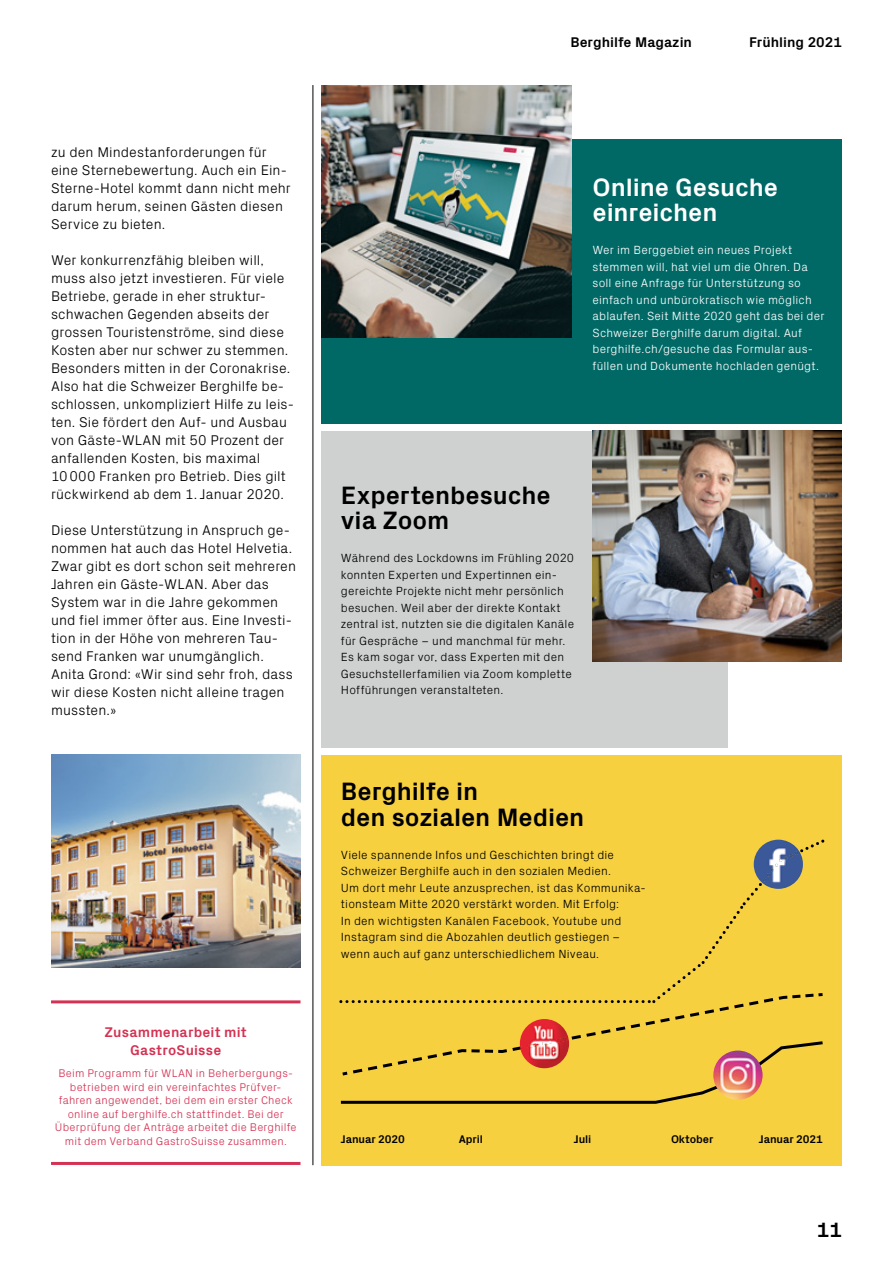
<style>
.page{position:relative;width:893px;height:1263px;background:#fff}
.page>*{position:absolute;margin:0;border:0;box-sizing:border-box;transform-origin:0 0}
.t1{font:700 25.5px/25.5px "Px Grotesk";letter-spacing:-.005em;color:#000}
.t2{font:700 25.5px/25.5px "Px Grotesk";letter-spacing:-.005em;color:#fff}
.t3{font:700 21px "Px Grotesk";color:#000}
.t4{font:300 14.25px/18px "Px Grotesk";letter-spacing:.01em;color:#000}
.t5{font:700 14.25px/18px "Px Grotesk";letter-spacing:.01em;color:#d43253;text-align:center}
.t6{font:700 14.25px "Px Grotesk";color:#000}
.t7{font:300 12px/16.5px "Px Grotesk";letter-spacing:.015em;color:#000}
.t8{font:300 12px/16.5px "Px Grotesk";letter-spacing:.015em;color:#fff}
.t9{font:300 11.25px/13.5px "Px Grotesk";letter-spacing:.02em;color:#d43253;text-align:center}
.t10{font:700 11.25px "Px Grotesk";letter-spacing:-.01em;color:#000}
</style>
<div class="page">
<div style="left:322px;top:755px;width:520px;height:410px;background:#f7d040"></div>
<div style="left:322px;top:139px;width:520px;height:284px;background:#006966"></div>
<div style="left:322px;top:431px;width:406px;height:316px;background:#cfd0d0"></div>
<img style="left:322px;top:85px;width:249px;height:252px">
<img style="left:592px;top:431px;width:250px;height:230px">
<hr style="left:313px;top:85px;width:1px;height:1080px;background:#000">
<hr style="left:51px;top:1000px;width:249px;height:3px;background:#d43253">
<hr style="left:51px;top:1162px;width:249px;height:3px;background:#d43253">
<img style="left:51px;top:755px;width:249px;height:212px">
<img style="left:768px;top:840px;width:21px;height:2px">
<svg style="left:339px;top:842px;width:485px;height:262px"></svg>
<p class="t4" style="left:51px;top:142px;width:241px">zu den Mindestanforderungen für eine Sternebewertung. Auch ein Ein-<br>Sterne-Hotel kommt dann nicht mehr darum herum, seinen Gästen diesen<br>Service zu bieten.</p>
<p class="t4" style="left:51px;top:250px;width:244px">Wer konkurrenzfähig bleiben will, muss also jetzt investieren. Für viele Betriebe, gerade in eher struktur&shy;schwachen Gegenden abseits der grossen Touristenströme, sind diese Kosten aber nur schwer zu stemmen.<br>Besonders mitten in der Coronakrise.<br>Also hat die Schweizer Berghilfe be&shy;schlossen, unkompliziert Hilfe zu leis&shy;ten. Sie fördert den Auf- und Ausbau von Gäste-WLAN mit 50 Prozent der anfallenden Kosten, bis maximal<br>10 000 Franken pro Betrieb. Dies gilt rückwirkend ab dem 1. Januar 2020.</p>
<p class="t4" style="left:51px;top:520px;width:247px">Diese Unterstützung in Anspruch ge&shy;nommen hat auch das Hotel Helvetia.<br>Zwar gibt es dort schon seit mehreren<br>Jahren ein Gäste-WLAN. Aber das<br>System war in die Jahre gekommen und fiel immer öfter aus. Eine Investi&shy;tion in der Höhe von mehreren Tau&shy;send Franken war unumgänglich.<br>Anita Grond: «Wir sind sehr froh, dass wir diese Kosten nicht alleine tragen mussten.»</p>
<p class="t5" style="left:105px;top:1023px;width:144px">Zusammenarbeit mit<br>GastroSuisse</p>
<p class="t9" style="left:55px;top:1066px;width:243px">Beim Programm für WLAN in Beherbergungs&shy;betrieben wird ein vereinfachtes Prüfver&shy;fahren angewendet, bei dem ein erster Check online auf berghilfe.ch stattfindet. Bei der Überprüfung der Anträge arbeitet die Berghilfe mit dem Verband GastroSuisse zusammen.</p>
<p class="t6" style="left:570px;top:32px;width:123px">Berghilfe Magazin</p>
<p class="t6" style="left:749px;top:32px;width:94px">Frühling 2021</p>
<h1 class="t2" style="left:592px;top:173px;width:187px">Online Gesuche einreichen</h1>
<p class="t8" style="left:592px;top:241px;width:234px">Wer im Berggebiet ein neues Projekt stemmen will, hat viel um die Ohren. Da soll eine Anfrage für Unterstützung so einfach und unbürokratisch wie möglich ablaufen. Seit Mitte 2020 geht das bei der Schweizer Berghilfe darum digital. Auf berghilfe.ch/gesuche das Formular aus&shy;füllen und Dokumente hochladen genügt.</p>
<h1 class="t1" style="left:341px;top:481px;width:211px">Expertenbesuche via Zoom</h1>
<p class="t7" style="left:341px;top:549px;width:235px">Während des Lockdowns im Frühling 2020 konnten Experten und Expertinnen ein&shy;gereichte Projekte nicht mehr persönlich besuchen. Weil aber der direkte Kontakt zentral ist, nutzten sie die digitalen Kanäle für Gespräche – und manchmal für mehr.<br>Es kam sogar vor, dass Experten mit den Gesuchstellerfamilien via Zoom komplette Hofführungen veranstalteten.</p>
<h1 class="t1" style="left:341px;top:777px;width:245px">Berghilfe in<br>den sozialen Medien</h1>
<p class="t7" style="left:341px;top:845px;width:306px">Viele spannende Infos und Geschichten bringt die Schweizer Berghilfe auch in den sozialen Medien.<br>Um dort mehr Leute anzusprechen, ist das Kommunika&shy;tionsteam Mitte 2020 verstärkt worden. Mit Erfolg:<br>In den wichtigsten Kanälen Facebook, Youtube und Instagram sind die Abozahlen deutlich gestiegen – wenn auch auf ganz unterschiedlichem Niveau.</p>
<p class="t10" style="left:341px;top:1131px;width:65px">Januar 2020</p>
<p class="t10" style="left:459px;top:1131px;width:26px">April</p>
<p class="t10" style="left:574px;top:1131px;width:19px">Juli</p>
<p class="t10" style="left:671px;top:1131px;width:44px">Oktober</p>
<p class="t10" style="left:759px;top:1131px;width:65px">Januar 2021</p>
<h2 class="t3" style="left:817px;top:1215px;width:27px">11</h2>
</div>
